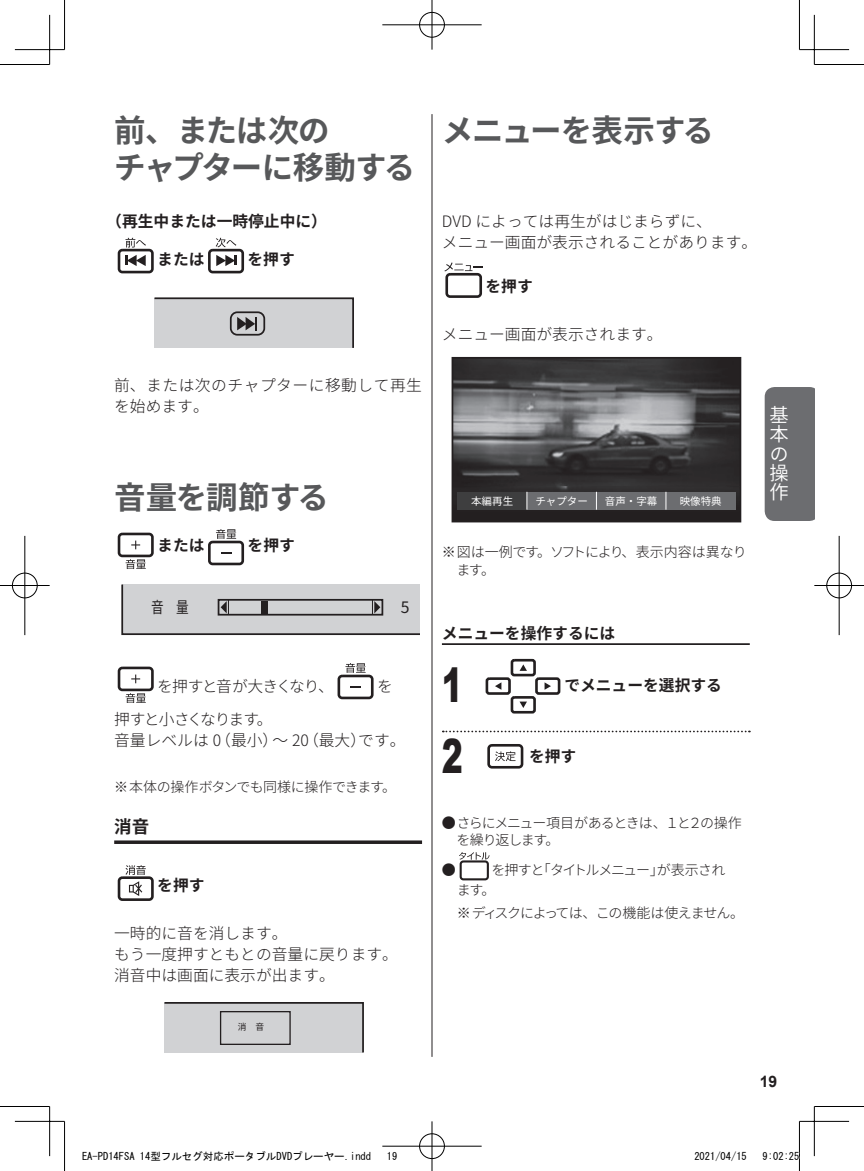
<style>
.page{position:relative;width:864px;height:1171px;background:#fff}
.page>*{position:absolute;margin:0;border:0;box-sizing:border-box;transform-origin:0 0}
.t1{font:900 47.25px "Arial";color:#231f20;scale:.67 1}
.t2{font:700 31.5px/36.8px "Noto Sans CJ Kjp";letter-spacing:-.04em;color:#57585a}
.t3{font:600 19.25px/19.2px "Noto Sans CJ Kjp";color:#fff;text-align:justify}
.t4{font:700 17.5px "Noto Sans CJ Kjp";color:#231f20}
.t5{font:300 15.75px/21px "Noto Sans CJ Kjp";color:#231f20}
.t6{font:700 15.75px "Noto Sans CJ Kjp";color:#231f20}
.t7{font:300 15.75px/21px "Noto Sans CJ Kjp";letter-spacing:.03em;color:#231f20}
.t8{font:300 15.75px "Noto Sans CJ Kjp";letter-spacing:-.065em;color:#231f20}
.t9{font:15.75px "Noto Sans CJ Kjp";color:#231f20;scale:.8 1}
.t10{font:700 15.75px "Arial";color:#231f20}
.t11{font:15.75px "Noto Sans CJ Kjp";color:#231f20}
.t12{font:300 14px/17.5px "Noto Sans CJ Kjp";letter-spacing:-.075em;color:#231f20}
.t13{font:300 14px/17.5px "Noto Sans CJ Kjp";letter-spacing:-.015em;color:#231f20}
.t14{font:300 14px "Noto Sans CJ Kjp";letter-spacing:-.03em;color:#231f20}
.t15{font:10.5px "MS Gothic";color:#000}
.t16{font:10.5px "Noto Sans CJ Kjp";color:#fff}
.t17{font:8.75px "Noto Sans CJ Kjp";color:#231f20}
</style>
<div class="page">
<hr style="left:431px;top:114px;width:1px;height:943px;background:#231f20">
<div style="left:764px;top:387px;width:50px;height:134px;background:#6c6d70"></div>
<div style="left:118px;top:249px;width:36px;height:24px;background:#fff;border:3px solid #231f20;border-radius:3px"></div>
<svg style="left:125px;top:255px;width:21px;height:11px"></svg>
<svg style="left:125px;top:238px;width:21px;height:9px"></svg>
<div style="left:208px;top:249px;width:36px;height:24px;background:#fff;border:3px solid #231f20;border-radius:3px"></div>
<svg style="left:216px;top:255px;width:21px;height:11px"></svg>
<svg style="left:215px;top:238px;width:21px;height:9px"></svg>
<svg style="left:154px;top:297px;width:200px;height:51px;background:#c4c5c6"></svg>
<svg style="left:114px;top:840px;width:308px;height:4px"></svg>
<div style="left:118px;top:533px;width:36px;height:24px;background:#fff;border:3px solid #231f20;border-radius:3px"></div>
<svg style="left:131px;top:540px;width:9px;height:9px"></svg>
<svg style="left:126px;top:559px;width:20px;height:10px"></svg>
<div style="left:208px;top:541px;width:36px;height:24px;background:#fff;border:3px solid #231f20;border-radius:3px"></div>
<svg style="left:216px;top:529px;width:20px;height:10px"></svg>
<div style="left:118px;top:666px;width:36px;height:25px;background:#fff;border:3px solid #231f20;border-radius:3px"></div>
<svg style="left:131px;top:674px;width:9px;height:9px"></svg>
<svg style="left:126px;top:693px;width:20px;height:10px"></svg>
<div style="left:337px;top:674px;width:36px;height:25px;background:#fff;border:3px solid #231f20;border-radius:3px"></div>
<svg style="left:345px;top:663px;width:20px;height:10px"></svg>
<div style="left:118px;top:876px;width:36px;height:25px;background:#fff;border:3px solid #231f20;border-radius:3px"></div>
<svg style="left:125px;top:865px;width:21px;height:10px"></svg>
<svg style="left:129px;top:881px;width:13px;height:15px"></svg>
<svg style="left:121px;top:584px;width:298px;height:51px;background:#c1c2c4"></svg>
<div style="left:261px;top:601px;width:6px;height:12px;background:#231f20"></div>
<div style="left:164px;top:1002px;width:200px;height:51px;background:#d1d2d4"></div>
<div style="left:220px;top:1011px;width:70px;height:34px;border:1px solid #231f20"></div>
<hr style="left:441px;top:643px;width:308px;height:2px;background:#231f20">
<svg style="left:442px;top:730px;width:307px;height:2px"></svg>
<div style="left:445px;top:273px;width:37px;height:25px;background:#fff;border:3px solid #231f20;border-radius:3px"></div>
<svg style="left:444px;top:262px;width:39px;height:9px"></svg>
<div style="left:510px;top:659px;width:25px;height:17px;background:#fff;border:3px solid #231f20;border-radius:2px"></div>
<div style="left:485px;top:677px;width:25px;height:18px;background:#fff;border:3px solid #231f20;border-radius:2px"></div>
<div style="left:535px;top:677px;width:25px;height:18px;background:#fff;border:3px solid #231f20;border-radius:2px"></div>
<div style="left:510px;top:696px;width:25px;height:17px;background:#fff;border:3px solid #231f20;border-radius:2px"></div>
<svg style="left:519px;top:664px;width:7px;height:7px"></svg>
<svg style="left:519px;top:701px;width:7px;height:7px"></svg>
<svg style="left:544px;top:682px;width:6px;height:8px"></svg>
<svg style="left:495px;top:682px;width:6px;height:8px"></svg>
<div style="left:487px;top:744px;width:36px;height:24px;background:#fff;border:3px solid #231f20;border-radius:3px"></div>
<svg style="left:495px;top:751px;width:20px;height:10px"></svg>
<div style="left:459px;top:860px;width:29px;height:20px;background:#fff;border:2px solid #231f20;border-radius:3px"></div>
<svg style="left:459px;top:852px;width:30px;height:8px"></svg>
<svg style="left:452px;top:358px;width:288px;height:163px;background:#535254"></svg>
<img style="left:453px;top:487px;width:286px;height:34px">
<div style="left:457px;top:492px;width:69px;height:18px;background:#3e3e3f"></div>
<div style="left:526px;top:492px;width:70px;height:18px;background:#6c6d70"></div>
<div style="left:596px;top:492px;width:69px;height:18px;background:#6c6d70"></div>
<div style="left:665px;top:492px;width:70px;height:18px;background:#6c6d70"></div>
<svg style="left:526px;top:492px;width:1px;height:18px"></svg>
<svg style="left:665px;top:492px;width:1px;height:18px"></svg>
<hr style="left:0;top:64px;width:50px;height:1px;background:#000">
<hr style="left:814px;top:64px;width:49px;height:1px;background:#000">
<hr style="left:0;top:1106px;width:50px;height:1px;background:#000">
<hr style="left:814px;top:1106px;width:49px;height:1px;background:#000">
<hr style="left:64px;top:0;width:1px;height:50px;background:#000">
<hr style="left:64px;top:1121px;width:1px;height:50px;background:#000">
<hr style="left:798px;top:0;width:1px;height:50px;background:#000">
<hr style="left:798px;top:1121px;width:1px;height:50px;background:#000">
<hr style="left:15px;top:49px;width:49px;height:1px;background:#000">
<hr style="left:799px;top:49px;width:49px;height:1px;background:#000">
<hr style="left:15px;top:1121px;width:49px;height:1px;background:#000">
<hr style="left:799px;top:1121px;width:49px;height:1px;background:#000">
<hr style="left:49px;top:15px;width:1px;height:49px;background:#000">
<hr style="left:49px;top:1106px;width:1px;height:50px;background:#000">
<hr style="left:813px;top:15px;width:1px;height:49px;background:#000">
<hr style="left:813px;top:1106px;width:1px;height:50px;background:#000">
<div style="left:418px;top:11px;width:27px;height:27px;border:2px solid #fff;border-radius:50%"></div>
<hr style="left:382px;top:24px;width:99px;height:2px;background:#fff">
<hr style="left:430px;top:0;width:3px;height:50px;background:#fff">
<div style="left:419px;top:12px;width:25px;height:25px;border:1px solid #000;border-radius:50%"></div>
<hr style="left:382px;top:25px;width:99px;height:1px;background:#000">
<hr style="left:431px;top:0;width:1px;height:50px;background:#000">
<div style="left:418px;top:1132px;width:27px;height:28px;border:2px solid #fff;border-radius:50%"></div>
<hr style="left:382px;top:1145px;width:99px;height:2px;background:#fff">
<hr style="left:430px;top:1121px;width:3px;height:50px;background:#fff">
<div style="left:419px;top:1133px;width:25px;height:26px;border:1px solid #000;border-radius:50%"></div>
<hr style="left:382px;top:1146px;width:99px;height:1px;background:#000">
<hr style="left:431px;top:1121px;width:1px;height:50px;background:#000">
<div style="left:11px;top:572px;width:27px;height:27px;border:2px solid #fff;border-radius:50%"></div>
<hr style="left:0;top:584px;width:50px;height:3px;background:#fff">
<hr style="left:24px;top:536px;width:2px;height:99px;background:#fff">
<div style="left:12px;top:573px;width:25px;height:25px;border:1px solid #000;border-radius:50%"></div>
<hr style="left:0;top:585px;width:50px;height:1px;background:#000">
<hr style="left:25px;top:536px;width:1px;height:99px;background:#000">
<div style="left:825px;top:572px;width:27px;height:27px;border:2px solid #fff;border-radius:50%"></div>
<hr style="left:814px;top:584px;width:49px;height:3px;background:#fff">
<hr style="left:837px;top:536px;width:3px;height:99px;background:#fff">
<div style="left:826px;top:573px;width:25px;height:25px;border:1px solid #000;border-radius:50%"></div>
<hr style="left:814px;top:585px;width:49px;height:1px;background:#000">
<hr style="left:838px;top:536px;width:1px;height:99px;background:#000">
<h2 class="t2" style="left:114px;top:113px;width:302px">前、または次の<br>チャプターに移動する</h2>
<p class="t6" style="left:106px;top:213px;width:222px">（再生中または一時停止中に）</p>
<p class="t6" style="left:157px;top:250px;width:49px">または</p>
<p class="t6" style="left:247px;top:250px;width:49px">を押す</p>
<p class="t7" style="left:114px;top:375px;width:309px">前、または次のチャプターに移動して再生を始めます。</p>
<h2 class="t2" style="left:114px;top:480px;width:216px">音量を調節する</h2>
<p class="t6" style="left:157px;top:537px;width:49px">または</p>
<p class="t6" style="left:247px;top:537px;width:49px">を押す</p>
<p class="t9" style="left:151px;top:598px;width:49px">音　量</p>
<p class="t11" style="left:401px;top:598px;width:10px">5</p>
<p class="t8" style="left:157px;top:677px;width:178px">を押すと音が大きくなり、</p>
<p class="t5" style="left:377px;top:676px;width:17px">を</p>
<p class="t5" style="left:114px;top:709px;width:293px">押すと小さくなります。<br>音量レベルは 0（最小）～ 20（最大）です。</p>
<p class="t14" style="left:114px;top:779px;width:283px">※ 本体の操作ボタンでも同様に操作できます。</p>
<p class="t4" style="left:114px;top:817px;width:36px">消音</p>
<p class="t6" style="left:157px;top:876px;width:49px">を押す</p>
<p class="t5" style="left:114px;top:923px;width:285px">一時的に音を消します。<br>もう一度押すともとの音量に戻ります。消音中は画面に表示が出ます。</p>
<p class="t17" style="left:238px;top:1021px;width:28px">消　音</p>
<h2 class="t2" style="left:441px;top:113px;width:273px">メニューを表示する</h2>
<p class="t5" style="left:441px;top:211px;width:317px">DVD によっては再生がはじまらずに、<br>メニュー画面が表示されることがあります。</p>
<p class="t6" style="left:485px;top:277px;width:49px">を押す</p>
<p class="t5" style="left:442px;top:324px;width:222px">メニュー画面が表示されます。</p>
<p class="t16" style="left:471px;top:495px;width:43px">本編再生</p>
<p class="t16" style="left:535px;top:495px;width:54px">チャプター</p>
<p class="t16" style="left:604px;top:495px;width:54px">音声・字幕</p>
<p class="t16" style="left:679px;top:495px;width:43px">映像特典</p>
<p class="t13" style="left:456px;top:544px;width:292px;text-indent:-14px">※ 図は一例です。ソフトにより、表示内容は異なります。</p>
<p class="t6" style="left:441px;top:624px;width:175px">メニューを操作するには</p>
<h1 class="t1" style="left:441px;top:651px;width:33px">1</h1>
<p class="t6" style="left:564px;top:676px;width:159px">でメニューを選択する</p>
<h1 class="t1" style="left:441px;top:722px;width:33px">2</h1>
<p class="t6" style="left:529px;top:747px;width:49px">を押す</p>
<p class="t12" style="left:456px;top:814px;width:287px;text-indent:-15px">● さらにメニュー項目があるときは、１と２の操作を繰り返します。</p>
<p class="t12" style="left:441px;top:861px;width:16px">●</p>
<p class="t12" style="left:456px;top:859px;width:270px;line-height:20.7px;text-indent:35px">を押すと「タイトルメニュー」が表示されます。</p>
<p class="t12" style="left:456px;top:904px;width:289px">※ ディスクによっては、この機能は使えません。</p>
<p class="t3" style="left:769px;top:406px;width:20px">基本の操作</p>
<p class="t10" style="left:759px;top:1070px;width:19px">19</p>
<p class="t15" style="left:82px;top:1151px;width:290px">EA-PD14FSA 14型フルセグ対応ポータブルDVDプレーヤー.indd</p>
<p class="t15" style="left:386px;top:1151px;width:12px">19</p>
<p class="t15" style="left:694px;top:1151px;width:54px">2021/04/15</p>
<p class="t15" style="left:762px;top:1151px;width:38px">9:02:25</p>
</div>
